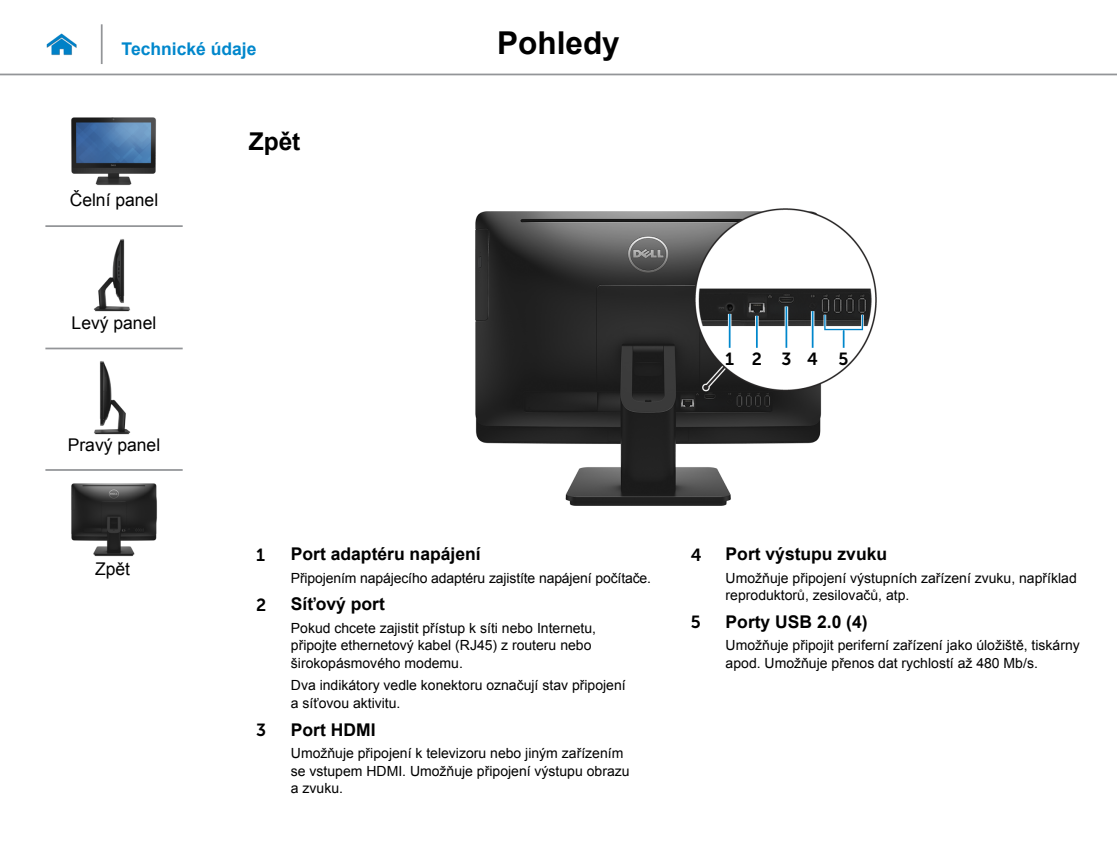
<style>
.page{position:relative;width:1117px;height:844px;background:#fff}
.page>*{position:absolute;margin:0;border:0;box-sizing:border-box;transform-origin:0 0}
.t1{font:700 31.5px "Arial";color:#000}
.Head2{font:700 24.5px "Arial";color:#000}
.Callout_Head{font:700 17.5px "Arial";color:#000}
.t2{font:17.5px "Arial";color:#000}
.t3{font:700 17.5px "Arial";color:#0087cc}
.Callout_Head-2{font:17.5px "Museo Sans For Dell 700";color:#000}
.Callout-L{font:17.5px "Museo Sans For Dell 700";color:#000}
.Callout_description{font:14px/17.5px "Arial";color:#000}
</style>
<div class="page">
<hr style="left:0;top:74px;width:1116px;height:1px;background:#939598">
<img style="left:46px;top:33px;width:31px;height:23px">
<img style="left:475px;top:208px;width:402px;height:298px">
<div style="left:823px;top:313px;width:40px;height:18px;border:3px solid #fff"></div>
<div style="left:824px;top:314px;width:38px;height:16px;border:1px solid #0081c6"></div>
<svg style="left:727px;top:314px;width:4px;height:34px"></svg>
<hr style="left:728px;top:314px;width:2px;height:34px;background:#0087cc">
<hr style="left:755px;top:316px;width:3px;height:32px;background:#fff">
<hr style="left:755px;top:316px;width:2px;height:32px;background:#0087cc">
<svg style="left:784px;top:306px;width:4px;height:42px"></svg>
<hr style="left:785px;top:306px;width:2px;height:42px;background:#0087cc">
<svg style="left:810px;top:311px;width:4px;height:37px"></svg>
<hr style="left:811px;top:311px;width:2px;height:37px;background:#0087cc">
<svg style="left:841px;top:330px;width:4px;height:18px"></svg>
<svg style="left:842px;top:330px;width:2px;height:18px"></svg>
<hr style="left:101px;top:24px;width:2px;height:40px;background:#939598">
<img style="left:71px;top:117px;width:85px;height:69px">
<img style="left:94px;top:239px;width:36px;height:73px">
<img style="left:94px;top:361px;width:36px;height:73px">
<img style="left:71px;top:483px;width:86px;height:73px">
<hr style="left:45px;top:225px;width:138px;height:2px;background:#939598">
<hr style="left:45px;top:347px;width:138px;height:2px;background:#939598">
<hr style="left:45px;top:469px;width:138px;height:1px;background:#939598">
<p class="t3" style="left:122px;top:37px;width:136px">Technické údaje</p>
<h1 class="t1" style="left:497px;top:22px;width:124px">Pohledy</h1>
<p class="t2" style="left:70px;top:189px;width:90px">Čelní panel</p>
<p class="Head2" style="left:249px;top:125px;width:53px">Zpět</p>
<p class="t2" style="left:72px;top:311px;width:86px">Levý panel</p>
<p class="t2" style="left:68px;top:433px;width:94px">Pravý panel</p>
<p class="t2" style="left:95px;top:557px;width:37px">Zpět</p>
<p class="Callout-L" style="left:725px;top:349px;width:10px">1</p>
<p class="Callout-L" style="left:751px;top:349px;width:12px">2</p>
<p class="Callout-L" style="left:781px;top:349px;width:12px">3</p>
<p class="Callout-L" style="left:806px;top:349px;width:12px">4</p>
<p class="Callout-L" style="left:838px;top:349px;width:11px">5</p>
<p class="Callout_Head-2" style="left:256px;top:544px;width:10px">1</p>
<p class="Callout_Head" style="left:291px;top:542px;width:191px">Port adaptéru napájení</p>
<p class="Callout_description" style="left:291px;top:569px;width:361px">Připojením napájecího adaptéru zajistíte napájení počítače.</p>
<p class="Callout_Head-2" style="left:256px;top:595px;width:12px">2</p>
<p class="Callout_Head" style="left:291px;top:592px;width:95px">Síťový port</p>
<p class="Callout_description" style="left:291px;top:619px;width:307px">Pokud chcete zajistit přístup k síti nebo Internetu, připojte ethernetový kabel (RJ45) z routeru nebo širokopásmového modemu.</p>
<p class="Callout_description" style="left:291px;top:676px;width:336px">Dva indikátory vedle konektoru označují stav připojení a síťovou aktivitu.</p>
<p class="Callout_Head-2" style="left:256px;top:720px;width:12px">3</p>
<p class="Callout_Head" style="left:291px;top:717px;width:86px">Port HDMI</p>
<p class="Callout_description" style="left:291px;top:744px;width:340px">Umožňuje připojení k televizoru nebo jiným zařízením se vstupem HDMI. Umožňuje připojení výstupu obrazu a zvuku.</p>
<p class="Callout_Head-2" style="left:690px;top:544px;width:12px">4</p>
<p class="Callout_Head" style="left:725px;top:542px;width:163px">Port výstupu zvuku</p>
<p class="Callout_description" style="left:725px;top:569px;width:352px">Umožňuje připojení výstupních zařízení zvuku, například reproduktorů, zesilovačů, atp.</p>
<p class="Callout_Head-2" style="left:690px;top:612px;width:11px">5</p>
<p class="Callout_Head" style="left:725px;top:610px;width:143px">Porty USB 2.0 (4)</p>
<p class="Callout_description" style="left:725px;top:636px;width:356px">Umožňuje připojit periferní zařízení jako úložiště, tiskárny apod. Umožňuje přenos dat rychlostí až 480 Mb/s.</p>
</div>
